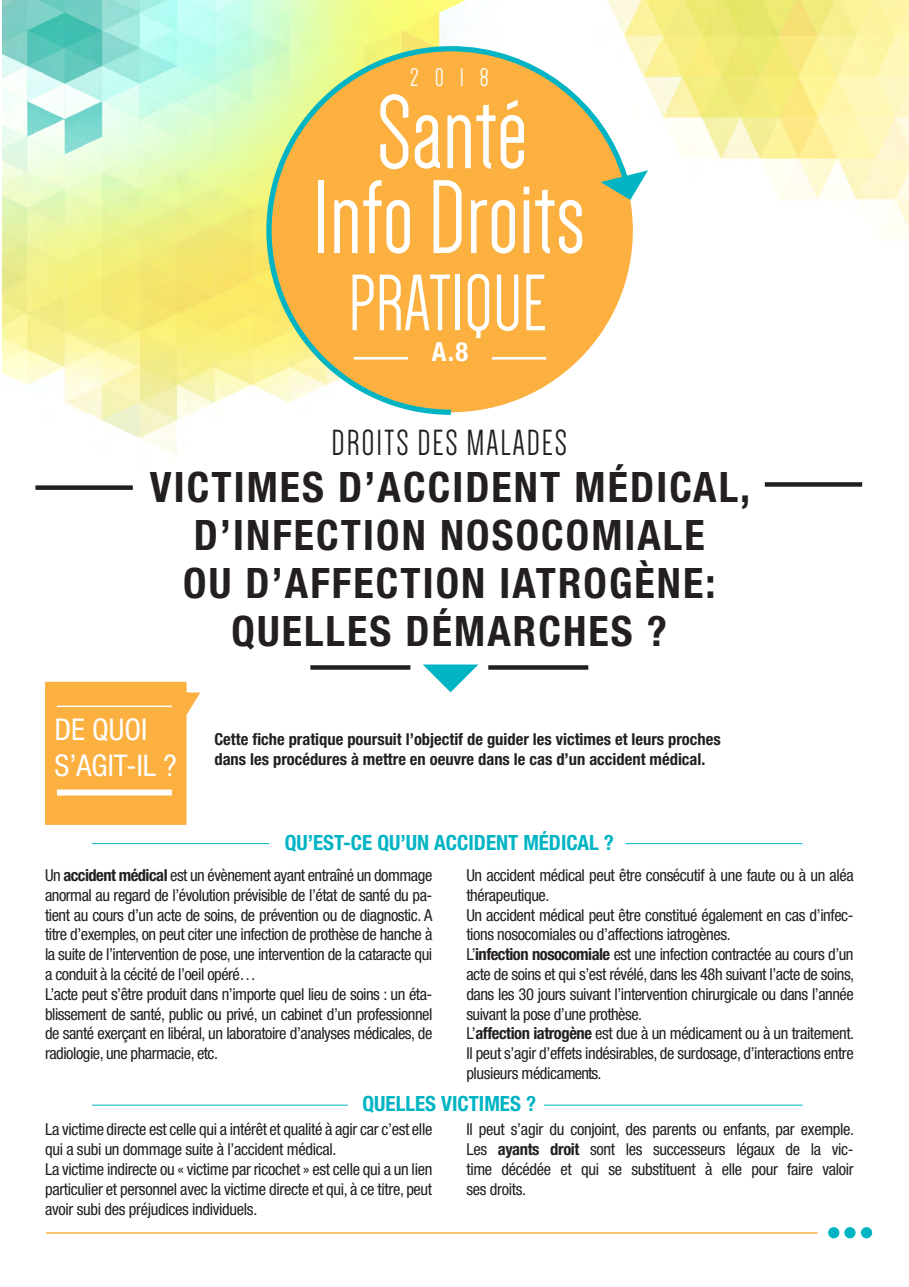
<style>
.page{position:relative;width:909px;height:1287px;background:#fff}
.page>*{position:absolute;margin:0;border:0;box-sizing:border-box;transform-origin:0 0}
.t1{font:108px/84.9px "Dense";color:#fff;text-align:center}
.t2{font:82.5px "Dense";color:#fff}
.t3{font:700 condensed 42px/48px "Helvetica Neue LT Std";letter-spacing:.05em;color:#231f20;text-align:center}
.t4{font:37.5px "Dense";letter-spacing:.05em;color:#231f20}
.t5{font:condensed 30px/36px "Helvetica Neue LT Std";color:#fff}
.t6{font:26.4px "Dense";color:#fff}
.t7{font:700 condensed 26.4px "Helvetica Neue LT Std";color:#fff}
.t8{font:700 condensed 21px "Helvetica Neue LT Std";color:#00b4c4}
.t9{font:condensed 16.5px/19.8px "Helvetica Neue LT Std";letter-spacing:-.03em;color:#231f20}
.t10{font:700 condensed 16.5px/19.8px "Helvetica Neue LT Std";color:#231f20}
.s1{font-weight:700}
</style>
<div class="page">
<img style="left:2px;top:0;width:906px;height:487px">
<svg style="left:45px;top:682px;width:155px;height:143px;background:#fbb54c"></svg>
<hr style="left:57px;top:706px;width:115px;height:1px;background:#fff">
<div style="left:57px;top:790px;width:115px;height:6px;background:#fff"></div>
<div style="left:860px;top:1227px;width:11px;height:11px;background:#00b4c4;border-radius:50%"></div>
<div style="left:844px;top:1227px;width:11px;height:11px;background:#00b4c4;border-radius:50%"></div>
<div style="left:827px;top:1227px;width:12px;height:11px;background:#00b4c4;border-radius:50%"></div>
<hr style="left:46px;top:1232px;width:771px;height:2px;background:#fbb03f">
<svg style="left:423px;top:665px;width:55px;height:27px"></svg>
<div style="left:310px;top:665px;width:100px;height:5px;background:#231f20"></div>
<div style="left:488px;top:665px;width:100px;height:5px;background:#231f20"></div>
<svg style="left:263px;top:43px;width:368px;height:375px;background:#f2c165"></svg>
<svg style="left:600px;top:170px;width:48px;height:30px"></svg>
<hr style="left:353px;top:357px;width:55px;height:3px;background:#fff">
<hr style="left:492px;top:357px;width:54px;height:3px;background:#fff">
<div style="left:35px;top:485px;width:98px;height:5px;background:#231f20"></div>
<div style="left:764px;top:482px;width:97px;height:5px;background:#231f20"></div>
<hr style="left:625px;top:843px;width:177px;height:1px;background:#00b4c4">
<hr style="left:92px;top:843px;width:177px;height:1px;background:#00b4c4">
<hr style="left:543px;top:1105px;width:259px;height:1px;background:#00b4c4">
<hr style="left:92px;top:1105px;width:255px;height:1px;background:#00b4c4">
<h3 class="t6" style="left:410px;top:65px;width:80px">2018</h3>
<h1 class="t1" style="left:313px;top:91px;width:273px">Santé<br>Info Droits</h1>
<h2 class="t2" style="left:348px;top:263px;width:200px">PRATIQUE</h2>
<h3 class="t7" style="left:431px;top:335px;width:38px">A.8</h3>
<h3 class="t4" style="left:331px;top:424px;width:234px">DROITs DES MALADES</h3>
<h3 class="t3" style="left:150px;top:462px;width:601px">Victimes d’accident médical, d’infection nosocomiale<br>ou d’affection iatrogène: quelles démarches ?</h3>
<h3 class="t5" style="left:54px;top:711px;width:124px">DE QUOI<br>S’AGIT-IL ?</h3>
<p class="t10" style="left:214px;top:729px;width:507px">Cette fiche pratique poursuit l’objectif de guider les victimes et leurs proches dans les procédures à mettre en oeuvre dans le cas d’un accident médical.</p>
<p class="t8" style="left:284px;top:830px;width:330px">Qu’est-ce qu’un accident médical ?</p>
<p class="t9" style="left:45px;top:865px;width:388px">Un <span class="s1">accident médical</span> est un évènement ayant entraîné un dommage anormal au regard de l’évolution prévisible de l’état de santé du pa&shy;tient au cours d’un acte de soins, de prévention ou de diagnostic. A titre d’exemples, on peut citer une infection de prothèse de hanche à la suite de l’intervention de pose, une intervention de la cataracte qui a conduit à la cécité de l’oeil opéré…<br>L’acte peut s’être produit dans n’importe quel lieu de soins : un éta&shy;blissement de santé, public ou privé, un cabinet d’un professionnel de santé exerçant en libéral, un laboratoire d’analyses médicales, de radiologie, une pharmacie, etc.</p>
<p class="t9" style="left:466px;top:865px;width:389px">Un accident médical peut être consécutif à une faute ou à un aléa thérapeutique.<br>Un accident médical peut être constitué également en cas d’infec&shy;tions nosocomiales ou d’affections iatrogènes.<br>L’<span class="s1">infection nosocomiale</span> est une infection contractée au cours d’un acte de soins et qui s’est révélé, dans les 48h suivant l’acte de soins, dans les 30 jours suivant l’intervention chirurgicale ou dans l’année suivant la pose d’une prothèse.<br>L’<span class="s1">affection iatrogène</span> est due à un médicament ou à un traitement.<br>Il peut s’agir d’effets indésirables, de surdosage, d’interactions entre plusieurs médicaments.</p>
<p class="t8" style="left:362px;top:1090px;width:175px">Quelles victimes ?</p>
<p class="t9" style="left:45px;top:1119px;width:388px">La victime directe est celle qui a intérêt et qualité à agir car c’est elle qui a subi un dommage suite à l’accident médical.<br>La victime indirecte ou « victime par ricochet » est celle qui a un lien particulier et personnel avec la victime directe et qui, à ce titre, peut avoir subi des préjudices individuels.</p>
<p class="t9" style="left:466px;top:1119px;width:389px;text-align:justify">Il peut s’agir du conjoint, des parents ou enfants, par exemple.<br>Les <span class="s1">ayants droit</span> sont les successeurs légaux de la vic&shy;time décédée et qui se substituent à elle pour faire valoir ses droits.</p>
</div>
